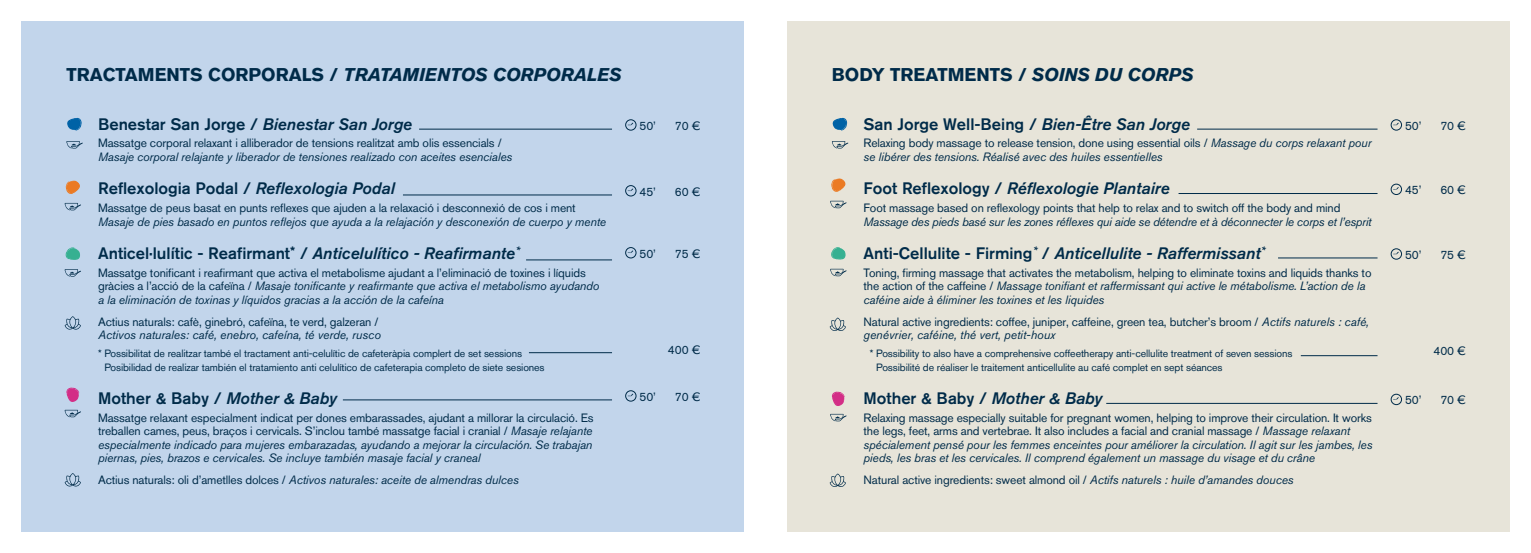
<style>
.page{position:relative;width:1531px;height:553px;background:#fff}
.page>*{position:absolute;margin:0;border:0;box-sizing:border-box;transform-origin:0 0}
.t1{font:italic 700 18.3px "Akzidenz Grotesk BQ";color:#002b49}
.t2{font:700 18.3px "Akzidenz Grotesk BQ";color:#002b49}
.t3{font:500 16.5px "Akzidenz Grotesk BQ";color:#002b49}
.t4{font:italic 16.5px "Akzidenz Grotesk BQ Med";color:#002b49}
.t5{font:italic 12px/13.5px "Akzidenz Grotesk BQ";letter-spacing:-.01em;color:#002b49}
.t6{font:12px/13.5px "Akzidenz Grotesk BQ";letter-spacing:-.01em;color:#002b49}
.t7{font:10.5px/13.5px "Akzidenz Grotesk BQ";letter-spacing:-.01em;color:#002b49}
.s1{font-style:normal}
.s2{font-family:"Akzidenz Grotesk BQ Med";font-weight:400;font-style:italic}
.s3{font-style:italic}
.s4{font-family:"Akzidenz Grotesk BQ";font-weight:500;font-style:normal}
</style>
<div class="page">
<div style="left:787px;top:21px;width:722px;height:510px;background:#e7e4d9"></div>
<div style="left:21px;top:21px;width:723px;height:510px;background:#c2d5eb"></div>
<svg style="left:65px;top:269px;width:16px;height:7px"></svg>
<svg style="left:66px;top:247px;width:14px;height:13px"></svg>
<svg style="left:65px;top:410px;width:16px;height:7px"></svg>
<svg style="left:66px;top:387px;width:13px;height:15px"></svg>
<svg style="left:65px;top:203px;width:16px;height:7px"></svg>
<svg style="left:66px;top:180px;width:14px;height:14px"></svg>
<div style="left:625px;top:185px;width:11px;height:11px;border:1px solid #002b49;border-radius:50%"></div>
<div style="left:625px;top:247px;width:11px;height:11px;border:1px solid #002b49;border-radius:50%"></div>
<div style="left:625px;top:390px;width:11px;height:11px;border:1px solid #002b49;border-radius:50%"></div>
<hr style="left:403px;top:195px;width:209px;height:1px;background:#002b49">
<hr style="left:526px;top:259px;width:86px;height:1px;background:#002b49">
<hr style="left:343px;top:399px;width:269px;height:1px;background:#002b49">
<hr style="left:529px;top:352px;width:83px;height:1px;background:#002b49">
<svg style="left:66px;top:141px;width:17px;height:7px"></svg>
<svg style="left:67px;top:117px;width:15px;height:14px"></svg>
<div style="left:625px;top:119px;width:11px;height:12px;border:1px solid #002b49;border-radius:50%"></div>
<hr style="left:419px;top:129px;width:193px;height:1px;background:#002b49">
<svg style="left:830px;top:269px;width:16px;height:7px"></svg>
<svg style="left:831px;top:247px;width:15px;height:13px"></svg>
<svg style="left:830px;top:414px;width:16px;height:7px"></svg>
<svg style="left:832px;top:391px;width:13px;height:15px"></svg>
<svg style="left:830px;top:201px;width:16px;height:7px"></svg>
<svg style="left:831px;top:178px;width:15px;height:14px"></svg>
<div style="left:1390px;top:184px;width:12px;height:11px;border:1px solid #002b49;border-radius:50%"></div>
<div style="left:1390px;top:248px;width:12px;height:12px;border:1px solid #002b49;border-radius:50%"></div>
<div style="left:1390px;top:394px;width:12px;height:11px;border:1px solid #002b49;border-radius:50%"></div>
<hr style="left:1178px;top:193px;width:199px;height:1px;background:#002b49">
<hr style="left:1278px;top:257px;width:99px;height:1px;background:#002b49">
<hr style="left:1106px;top:403px;width:271px;height:1px;background:#002b49">
<svg style="left:832px;top:141px;width:16px;height:7px"></svg>
<svg style="left:832px;top:117px;width:15px;height:14px"></svg>
<div style="left:1390px;top:119px;width:12px;height:12px;border:1px solid #002b49;border-radius:50%"></div>
<hr style="left:1197px;top:129px;width:180px;height:1px;background:#002b49">
<svg style="left:65px;top:316px;width:16px;height:14px"></svg>
<svg style="left:65px;top:473px;width:16px;height:14px"></svg>
<svg style="left:830px;top:317px;width:16px;height:14px"></svg>
<svg style="left:830px;top:473px;width:16px;height:14px"></svg>
<hr style="left:1301px;top:355px;width:76px;height:1px;background:#002b49">
<h1 class="t1" style="left:66px;top:63px;width:557px"><span class="s1">TRACTAMENTS CORPORALS /</span> TRATAMIENTOS CORPORALES</h1>
<h2 class="t3" style="left:98px;top:114px;width:316px">Benestar San Jorge / <span class="s2">Bienestar San Jorge</span></h2>
<p class="t6" style="left:98px;top:136px;width:405px">Massatge corporal relaxant i alliberador de tensions realitzat amb olis essencials /</p>
<p class="t5" style="left:98px;top:150px;width:416px">Masaje corporal relajante y liberador de tensiones realizado con aceites esenciales</p>
<h2 class="t3" style="left:98px;top:178px;width:298px">Reflexologia Podal / <span class="s2">Reflexologia Podal</span></h2>
<p class="t6" style="left:98px;top:201px;width:479px">Massatge de peus basat en punts reflexes que ajuden a la relaxació i desconnexió de cos i ment</p>
<p class="t5" style="left:98px;top:214px;width:510px">Masaje de pies basado en puntos reflejos que ayuda a la relajación y desconexión de cuerpo y mente</p>
<h2 class="t3" style="left:98px;top:243px;width:423px">Anticel·lulític - Reafirmant<sup>*</sup> / <span class="s2">Anticelulítico - Reafirmante</span><sup>*</sup></h2>
<p class="t5" style="left:98px;top:266px;width:503px"><span class="s1">Massatge tonificant i reafirmant que activa el metabolisme ajudant a l’eliminació de toxines i líquids gràcies a l’acció de la cafeïna /</span> Masaje tonificante y reafirmante que activa el metabolismo ayudando a la eliminación de toxinas y líquidos gracias a la acción de la cafeína</p>
<p class="t6" style="left:98px;top:315px;width:282px">Actius naturals: cafè, ginebró, cafeïna, te verd, galzeran /</p>
<p class="t5" style="left:98px;top:328px;width:284px">Activos naturales: café, enebro, cafeína, té verde, rusco</p>
<p class="t7" style="left:104px;top:347px;width:442px;text-indent:-6px">* Possibilitat de realitzar també el tractament anti-celulític de cafeteràpia complert de set sessions<br>Posibilidad de realizar también el tratamiento anti celulítico de cafeterapia completo de siete sesiones</p>
<h2 class="t3" style="left:98px;top:388px;width:240px">Mother &amp; Baby / <span class="s2">Mother &amp; Baby</span></h2>
<p class="t5" style="left:98px;top:411px;width:497px;text-align:justify"><span class="s1">Massatge relaxant especialment indicat per dones embarassades, ajudant a millorar la circulació. Es treballen cames, peus, braços i cervicals. S’inclou també massatge facial i cranial /</span> Masaje relajante especialmente indicado para mujeres embarazadas, ayudando a mejorar la circulación. Se trabajan piernas, pies, brazos e cervicales. Se incluye también masaje facial y craneal</p>
<p class="t5" style="left:98px;top:473px;width:422px"><span class="s1">Actius naturals: oli d’ametlles dolces /</span> Activos naturales: aceite de almendras dulces</p>
<h1 class="t2" style="left:832px;top:64px;width:363px">BODY TREATMENTS / <span class="s3">SOINS DU CORPS</span></h1>
<p class="t6" style="left:639px;top:119px;width:18px">50’</p>
<p class="t6" style="left:675px;top:119px;width:27px">70 €</p>
<h2 class="t3" style="left:863px;top:114px;width:328px">San Jorge Well-Being / <span class="s2">Bien-Être San Jorge</span></h2>
<p class="t5" style="left:863px;top:136px;width:509px"><span class="s1">Relaxing body massage to release tension, done using essential oils /</span> Massage du corps relaxant pour se libérer des tensions. Réalisé avec des huiles essentielles</p>
<h2 class="t4" style="left:863px;top:179px;width:307px"><span class="s4">Foot Reflexology /</span> Réflexologie Plantaire</h2>
<p class="t6" style="left:863px;top:201px;width:478px">Foot massage based on reflexology points that help to relax and to switch off the body and mind</p>
<p class="t5" style="left:863px;top:214px;width:509px">Massage des pieds basé sur les zones réflexes qui aide se détendre et à déconnecter le corps et l’esprit</p>
<h2 class="t4" style="left:863px;top:244px;width:403px"><span class="s4">Anti-Cellulite - Firming</span><sup>*</sup> <span class="s4">/</span> Anticellulite - Raffermissant<sup>*</sup></h2>
<p class="t6" style="left:863px;top:266px;width:509px">Toning, firming massage that activates the metabolism, helping to eliminate toxins and liquids thanks to the action of the caffeine / <span class="s3">Massage tonifiant et raffermissant qui active le métabolisme. L’action de la caféine aide à éliminer les toxines et les liquides</span></p>
<p class="t6" style="left:863px;top:315px;width:507px">Natural active ingredients: coffee, juniper, caffeine, green tea, butcher’s broom / <span class="s3">Actifs naturels : café, genévrier, caféine, thé vert, petit-houx</span></p>
<p class="t7" style="left:876px;top:347px;width:418px;text-indent:-6px">* Possibility to also have a comprehensive coffeetherapy anti-cellulite treatment of seven sessions<br>Possibilité de réaliser le traitement anticellulite au café complet en sept séances</p>
<h2 class="t3" style="left:863px;top:388px;width:240px">Mother &amp; Baby / <span class="s2">Mother &amp; Baby</span></h2>
<p class="t5" style="left:863px;top:411px;width:510px"><span class="s1">Relaxing massage especially suitable for pregnant women, helping to improve their circulation. It works the legs, feet, arms and vertebrae. It also includes a facial and cranial massage /</span> Massage relaxant spécialement pensé pour les femmes enceintes pour améliorer la circulation. Il agit sur les jambes, les pieds, les bras et les cervicales. Il comprend également un massage du visage et du crâne</p>
<p class="t6" style="left:863px;top:473px;width:431px">Natural active ingredients: sweet almond oil / <span class="s3">Actifs naturels : huile d’amandes douces</span></p>
<p class="t6" style="left:675px;top:184px;width:27px">60 €</p>
<p class="t6" style="left:639px;top:184px;width:18px">45’</p>
<p class="t6" style="left:675px;top:246px;width:27px">75 €</p>
<p class="t6" style="left:639px;top:246px;width:18px">50’</p>
<p class="t6" style="left:668px;top:342px;width:34px">400 €</p>
<p class="t6" style="left:675px;top:390px;width:27px">70 €</p>
<p class="t6" style="left:639px;top:390px;width:18px">50’</p>
<p class="t6" style="left:1405px;top:119px;width:18px">50’</p>
<p class="t6" style="left:1440px;top:119px;width:27px">70 €</p>
<p class="t6" style="left:1405px;top:183px;width:18px">45’</p>
<p class="t6" style="left:1440px;top:183px;width:27px">60 €</p>
<p class="t6" style="left:1405px;top:248px;width:18px">50’</p>
<p class="t6" style="left:1440px;top:248px;width:27px">75 €</p>
<p class="t6" style="left:1433px;top:344px;width:34px">400 €</p>
<p class="t6" style="left:1405px;top:393px;width:18px">50’</p>
<p class="t6" style="left:1440px;top:393px;width:27px">70 €</p>
</div>
